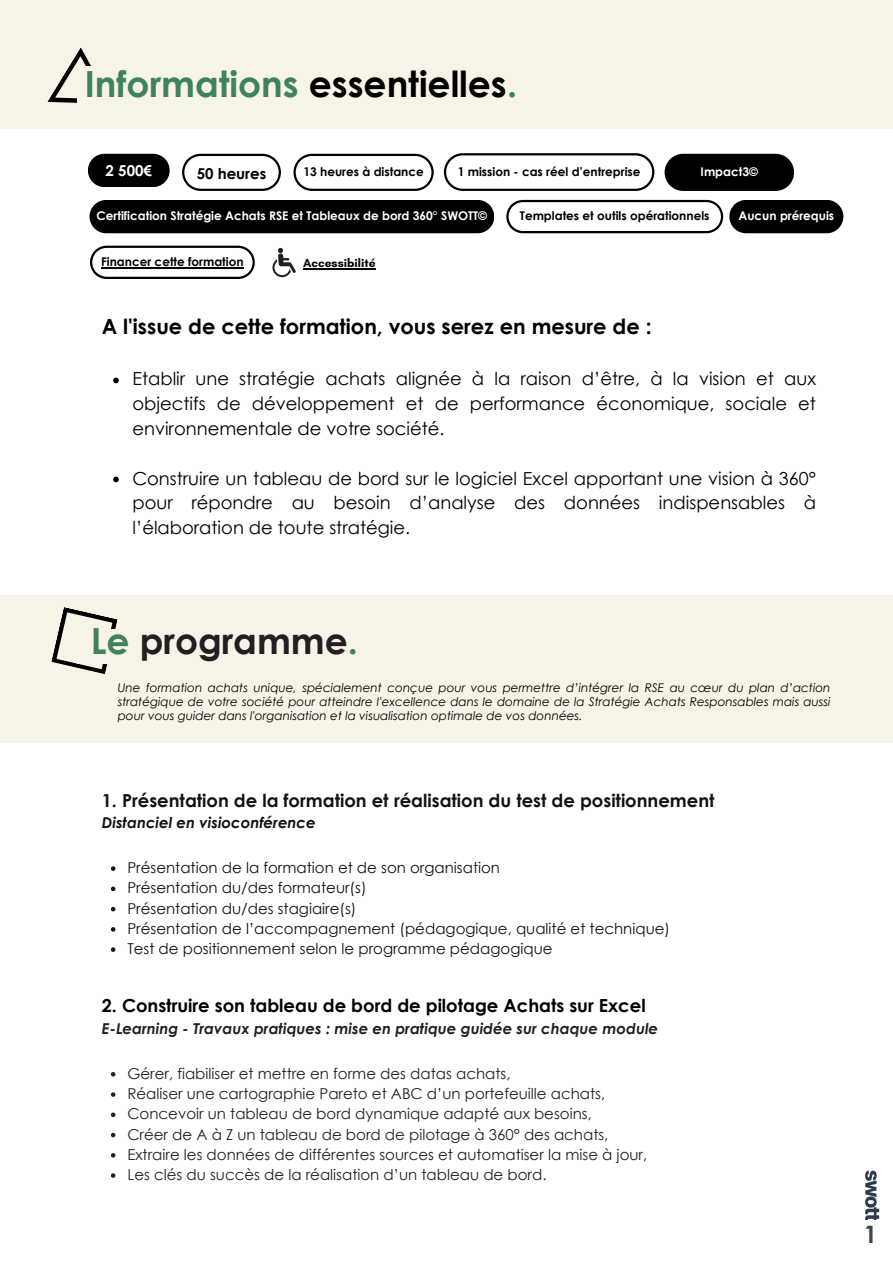
<style>
.page{position:relative;width:893px;height:1264px;background:#fff}
.page>*{position:absolute;margin:0;border:0;box-sizing:border-box;transform-origin:0 0}
.t1{font:700 36px "Century Gothic";color:#40815e}
.t2{font:700 36px "Century Gothic";color:#231f20}
.t3{font:700 24px "Century Gothic";color:#3b454e}
.t4{font:700 21px "Century Gothic";color:#000}
.t5{font:18px/24.8px "Century Gothic";color:#000;text-align:justify}
.t6{font:700 18px "Century Gothic";color:#121212}
.t7{font:700 18px "Century Gothic";color:#000}
.t8{font:15px "Century Gothic";color:#231f20}
.t9{font:15px "Century Gothic";color:#121212}
.t10{font:italic 700 15px "Century Gothic";color:#231f20}
.t11{font:italic 700 15px "Century Gothic";color:#121212}
.t12{font:700 15px "Century Gothic";color:#000}
.t13{font:700 15px "Century Gothic";color:#fff}
.t14{font:italic 12px/14px "Century Gothic";color:#000;text-align:justify}
.t15{font:700 12px "Century Gothic";color:#000}
.t16{font:700 12px "Century Gothic";color:#fff}
.t17{font:700 12px "Glacial Indifference";color:#000}
.s1{color:#000}
.s2{color:#40815e}
</style>
<div class="page">
<div style="left:0;top:595px;width:892px;height:147px;background:#f7f3e6"></div>
<svg style="left:51px;top:607px;width:67px;height:67px"></svg>
<div style="left:77px;top:629px;width:515px;height:34px;background:#f7f3e6"></div>
<div style="left:0;top:0;width:892px;height:129px;background:#f7f3e6"></div>
<svg style="left:47px;top:47px;width:44px;height:56px"></svg>
<div style="left:77px;top:66px;width:515px;height:59px;background:#f7f3e6"></div>
<svg style="left:182px;top:154px;width:99px;height:37px"></svg>
<svg style="left:293px;top:154px;width:140px;height:37px"></svg>
<svg style="left:88px;top:154px;width:82px;height:33px;background:#161616"></svg>
<svg style="left:444px;top:153px;width:210px;height:38px"></svg>
<svg style="left:664px;top:154px;width:130px;height:37px;background:#101010"></svg>
<div style="left:89px;top:200px;width:405px;height:33px;background:#000"></div>
<svg style="left:506px;top:200px;width:217px;height:33px"></svg>
<svg style="left:729px;top:200px;width:114px;height:33px;background:#0f0f0f"></svg>
<svg style="left:90px;top:246px;width:165px;height:33px"></svg>
<hr style="left:101px;top:267px;width:143px;height:1px;background:#000">
<svg style="left:272px;top:248px;width:24px;height:29px"></svg>
<hr style="left:303px;top:268px;width:72px;height:1px;background:#000">
<img style="left:865px;top:1170px;width:14px;height:49px">
<svg style="left:113px;top:377px;width:6px;height:6px"></svg>
<svg style="left:113px;top:476px;width:6px;height:6px"></svg>
<svg style="left:111px;top:866px;width:4px;height:4px"></svg>
<svg style="left:111px;top:886px;width:4px;height:5px"></svg>
<svg style="left:111px;top:906px;width:4px;height:5px"></svg>
<svg style="left:111px;top:927px;width:4px;height:4px"></svg>
<svg style="left:111px;top:947px;width:4px;height:4px"></svg>
<svg style="left:111px;top:1072px;width:4px;height:4px"></svg>
<svg style="left:111px;top:1092px;width:4px;height:4px"></svg>
<svg style="left:111px;top:1112px;width:4px;height:5px"></svg>
<svg style="left:111px;top:1132px;width:4px;height:5px"></svg>
<svg style="left:111px;top:1153px;width:4px;height:4px"></svg>
<svg style="left:111px;top:1173px;width:4px;height:4px"></svg>
<p class="t1" style="left:85px;top:61px;width:433px">Informations <span class="s1">essentielles</span>.</p>
<p class="t13" style="left:106px;top:161px;width:48px">2 500€</p>
<p class="t12" style="left:197px;top:163px;width:71px">50 heures</p>
<p class="t15" style="left:303px;top:164px;width:122px">13 heures à distance</p>
<p class="t15" style="left:457px;top:164px;width:184px">1 mission - cas réel d’entreprise</p>
<p class="t16" style="left:700px;top:164px;width:54px">Impact3©️</p>
<p class="t16" style="left:97px;top:208px;width:392px">Certification Stratégie Achats RSE et Tableaux de bord 360° SWOTT©</p>
<p class="t15" style="left:520px;top:208px;width:191px">Templates et outils opérationnels</p>
<p class="t16" style="left:738px;top:208px;width:97px">Aucun prérequis</p>
<p class="t15" style="left:101px;top:254px;width:144px">Financer cette formation</p>
<p class="t17" style="left:303px;top:256px;width:74px">Accessibilité</p>
<p class="t4" style="left:102px;top:312px;width:551px">A l'issue de cette formation, vous serez en mesure de :</p>
<p class="t5" style="left:132px;top:366px;width:685px">Etablir une stratégie achats alignée à la raison d’être, à la vision et aux objectifs de développement et de performance économique, sociale et environnementale de votre société.</p>
<p class="t5" style="left:132px;top:465px;width:685px">Construire un tableau de bord sur le logiciel Excel apportant une vision à 360° pour répondre au besoin d’analyse des données indispensables à l’élaboration de toute stratégie.</p>
<p class="t2" style="left:91px;top:617px;width:269px"><span class="s2">Le</span> programme<span class="s2">.</span></p>
<p class="t14" style="left:118px;top:680px;width:714px">Une formation achats unique, spécialement conçue pour vous permettre d’intégrer la RSE au cœur du plan d’action stratégique de votre société pour atteindre l'excellence dans le domaine de la Stratégie Achats Responsables mais aussi pour vous guider dans l'organisation et la visualisation optimale de vos données.</p>
<p class="t6" style="left:102px;top:788px;width:614px">1. Présentation de la formation et réalisation du test de positionnement</p>
<p class="t11" style="left:102px;top:813px;width:215px">Distanciel en visioconférence</p>
<p class="t9" style="left:127px;top:858px;width:374px">Présentation de la formation et de son organisation</p>
<p class="t9" style="left:127px;top:878px;width:240px">Présentation du/des formateur(s)</p>
<p class="t9" style="left:127px;top:898px;width:230px">Présentation du/des stagiaire(s)</p>
<p class="t9" style="left:127px;top:918px;width:544px">Présentation de l’accompagnement (pédagogique, qualité et technique)</p>
<p class="t9" style="left:127px;top:939px;width:426px">Test de positionnement selon le programme pédagogique</p>
<p class="t7" style="left:102px;top:994px;width:545px">2. Construire son tableau de bord de pilotage Achats sur Excel</p>
<p class="t10" style="left:102px;top:1018px;width:557px">E-Learning - Travaux pratiques : mise en pratique guidée sur chaque module</p>
<p class="t8" style="left:127px;top:1063px;width:384px">Gérer, fiabiliser et mettre en forme des datas achats,</p>
<p class="t8" style="left:127px;top:1083px;width:479px">Réaliser une cartographie Pareto et ABC d’un portefeuille achats,</p>
<p class="t8" style="left:127px;top:1104px;width:466px">Concevoir un tableau de bord dynamique adapté aux besoins,</p>
<p class="t8" style="left:127px;top:1124px;width:482px">Créer de A à Z un tableau de bord de pilotage à 360° des achats,</p>
<p class="t8" style="left:127px;top:1144px;width:521px">Extraire les données de différentes sources et automatiser la mise à jour,</p>
<p class="t8" style="left:127px;top:1164px;width:420px">Les clés du succès de la réalisation d’un tableau de bord.</p>
<p class="t3" style="left:863px;top:1218px;width:15px">1</p>
</div>
